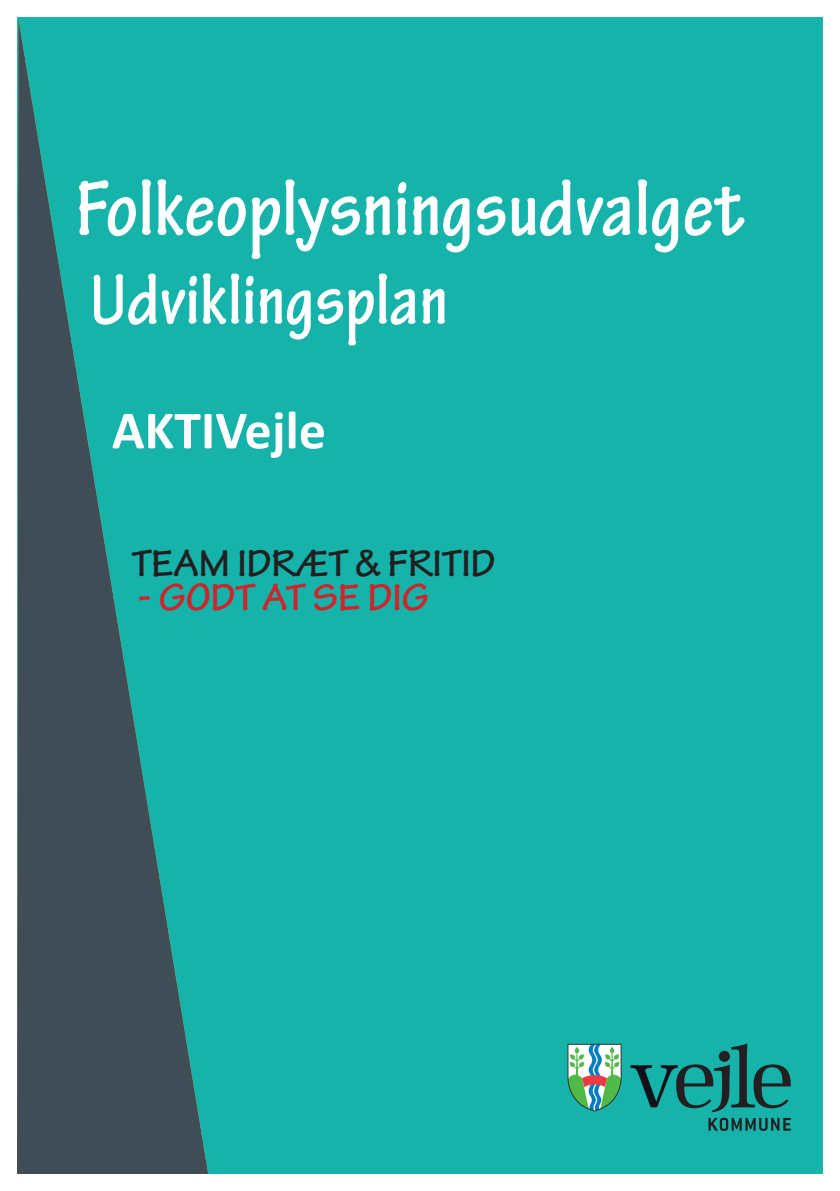
<style>
.page{position:relative;width:840px;height:1191px;background:#fff}
.page>*{position:absolute;margin:0;border:0;box-sizing:border-box;transform-origin:0 0}
.t1{font:700 condensed 84px "Tekton Pro";color:#fff}
.t2{font:700 condensed 76px "Tekton Pro";color:#fff}
.t3{font:700 54px "Calibri";color:#fff}
.t4{font:700 40px "Tekton Pro";color:#231f20}
.t5{font:700 40px "Tekton Pro";color:#d1232a}
</style>
<div class="page">
<div style="left:17px;top:17px;width:805px;height:1157px;background:#15b3a9"></div>
<svg style="left:17px;top:18px;width:191px;height:1156px;background:#2b807f"></svg>
<svg style="left:630px;top:1043px;width:160px;height:87px;background:#178f88"></svg>
<svg style="left:567px;top:1043px;width:54px;height:68px"></svg>
<p class="t1" style="left:76px;top:159px;width:670px">Folkeoplysningsudvalget</p>
<p class="t2" style="left:90px;top:255px;width:359px">Udviklingsplan</p>
<p class="t3" style="left:112px;top:396px;width:215px">AKTIVejle</p>
<p class="t4" style="left:132px;top:540px;width:365px">TEAM IDRÆT &amp; FRITID</p>
<p class="t5" style="left:138px;top:574px;width:292px">- GODT AT SE DIG</p>
</div>
